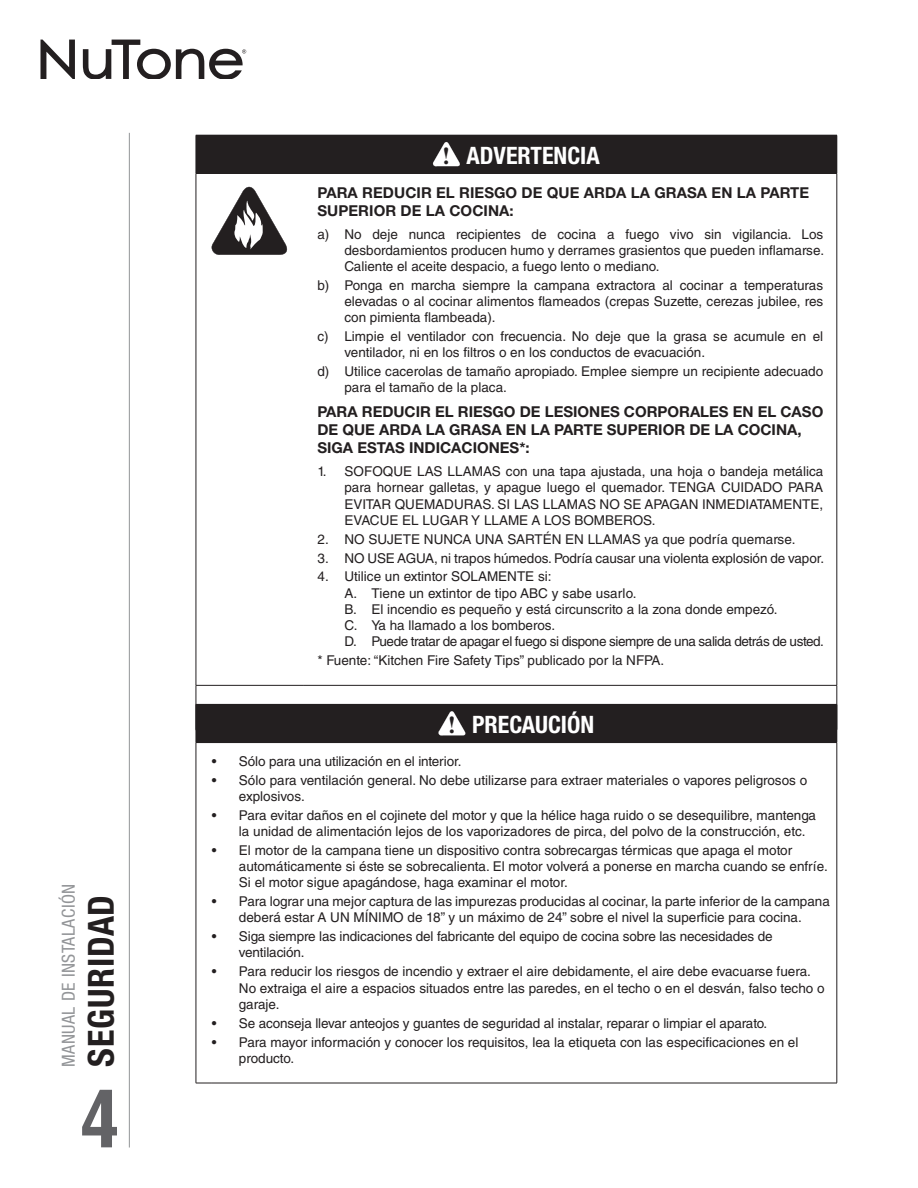
<style>
.page{position:relative;width:918px;height:1188px;background:#fff}
.page>*{position:absolute;margin:0;border:0;box-sizing:border-box;transform-origin:0 0}
.t1{font:700 condensed 78px "Helvetica LT Std";color:#636366}
.t2{font:700 condensed 36px "Helvetica Neue LT Std";letter-spacing:.025em;color:#231f20}
.t3{font:700 24.6px "Times New Roman";color:#231f20}
.Warning_Heading{font:700 condensed 24px "Helvetica Neue LT Std";color:#fff}
.t4{font:condensed 18px "Helvetica Neue LT Std";letter-spacing:.025em;color:#939598}
.Warning_Text{font:700 15px/18px "Helvetica Neue LT Std";color:#231f20}
.Warning_Text-2{font:13.5px/16.2px "Helvetica LT Std";color:#231f20}
.Warning_Text-3{font:13.5px "Helvetica LT Std";letter-spacing:-.03em;color:#231f20}
</style>
<div class="page">
<hr style="left:129px;top:133px;width:1px;height:1015px;background:#939598">
<svg style="left:40px;top:40px;width:206px;height:39px"></svg>
<div style="left:196px;top:135px;width:641px;height:38px;background:#231f20"></div>
<hr style="left:837px;top:135px;width:1px;height:38px;background:#231f20">
<hr style="left:196px;top:174px;width:1px;height:511px;background:#231f20">
<hr style="left:196px;top:685px;width:108px;height:1px;background:#231f20">
<hr style="left:196px;top:686px;width:1px;height:44px;background:#231f20">
<hr style="left:837px;top:174px;width:1px;height:511px;background:#231f20">
<hr style="left:304px;top:685px;width:533px;height:1px;background:#231f20">
<hr style="left:837px;top:686px;width:1px;height:44px;background:#231f20">
<hr style="left:196px;top:173px;width:108px;height:1px;background:#231f20">
<hr style="left:304px;top:173px;width:533px;height:1px;background:#231f20">
<svg style="left:433px;top:142px;width:27px;height:24px"></svg>
<svg style="left:212px;top:187px;width:75px;height:68px"></svg>
<div style="left:196px;top:704px;width:641px;height:39px;background:#231f20"></div>
<hr style="left:837px;top:705px;width:1px;height:37px;background:#231f20">
<hr style="left:196px;top:743px;width:1px;height:340px;background:#231f20">
<svg style="left:196px;top:1083px;width:16px;height:1px"></svg>
<hr style="left:837px;top:743px;width:1px;height:340px;background:#231f20">
<hr style="left:212px;top:1083px;width:625px;height:1px;background:#231f20">
<svg style="left:438px;top:711px;width:27px;height:24px"></svg>
<h3 class="t4" style="left:58px;top:1067px;width:185px;rotate:-90deg">MANUAL DE INSTALACIÓN</h3>
<h2 class="t2" style="left:79px;top:1067px;width:174px;rotate:-90deg">SEGURIDAD</h2>
<h1 class="t1" style="left:80px;top:1070px;width:40px">4</h1>
<p class="t3" style="left:442px;top:139px;width:10px">!</p>
<p class="Warning_Heading" style="left:467px;top:141px;width:135px">ADVERTENCIA</p>
<p class="Warning_Text" style="left:317px;top:183px;width:493px">PARA REDUCIR EL RIESGO DE QUE ARDA LA GRASA EN LA PARTE<br>SUPERIOR DE LA COCINA:</p>
<p class="Warning_Text-2" style="left:344px;top:226px;width:480px;text-align:justify;text-indent:-27px">a) No deje nunca recipientes de cocina a fuego vivo sin vigilancia. Los desbordamientos producen humo y derrames grasientos que pueden inflamarse.<br>Caliente el aceite despacio, a fuego lento o mediano.</p>
<p class="Warning_Text-2" style="left:344px;top:277px;width:480px;text-align:justify;text-indent:-27px">b) Ponga en marcha siempre la campana extractora al cocinar a temperaturas elevadas o al cocinar alimentos flameados (crepas Suzette, cerezas jubilee, res con pimienta flambeada).</p>
<p class="Warning_Text-2" style="left:344px;top:328px;width:480px;text-indent:-27px">c) Limpie el ventilador con frecuencia. No deje que la grasa se acumule en el ventilador, ni en los filtros o en los conductos de evacuación.</p>
<p class="Warning_Text-2" style="left:344px;top:363px;width:480px;text-indent:-27px">d) Utilice cacerolas de tamaño apropiado. Emplee siempre un recipiente adecuado para el tamaño de la placa.</p>
<p class="Warning_Text" style="left:317px;top:402px;width:507px">PARA REDUCIR EL RIESGO DE LESIONES CORPORALES EN EL CASO<br>DE QUE ARDA LA GRASA EN LA PARTE SUPERIOR DE LA COCINA,<br>SIGA ESTAS INDICACIONES*:</p>
<p class="Warning_Text-2" style="left:344px;top:463px;width:480px;text-align:justify;text-indent:-27px">1. SOFOQUE LAS LLAMAS con una tapa ajustada, una hoja o bandeja metálica para hornear galletas, y apague luego el quemador. TENGA CUIDADO PARA EVITAR QUEMADURAS. SI LAS LLAMAS NO SE APAGAN INMEDIATAMENTE, EVACUE EL LUGAR Y LLAME A LOS BOMBEROS.</p>
<p class="Warning_Text-2" style="left:317px;top:531px;width:477px">2. NO SUJETE NUNCA UNA SARTÉN EN LLAMAS ya que podría quemarse.</p>
<p class="Warning_Text-2" style="left:317px;top:550px;width:506px">3. NO USE AGUA, ni trapos húmedos. Podría causar una violenta explosión de vapor.</p>
<p class="Warning_Text-2" style="left:317px;top:569px;width:236px">4. Utilice un extintor SOLAMENTE si:</p>
<p class="Warning_Text-2" style="left:344px;top:585px;width:291px">A. Tiene un extintor de tipo ABC y sabe usarlo.</p>
<p class="Warning_Text-2" style="left:344px;top:601px;width:432px">B. El incendio es pequeño y está circunscrito a la zona donde empezó.</p>
<p class="Warning_Text-2" style="left:344px;top:617px;width:210px">C. Ya ha llamado a los bomberos.</p>
<p class="Warning_Text-3" style="left:344px;top:634px;width:479px">D. Puede tratar de apagar el fuego si dispone siempre de una salida detrás de usted.</p>
<p class="Warning_Text-2" style="left:317px;top:652px;width:346px">* Fuente: “Kitchen Fire Safety Tips” publicado por la NFPA.</p>
<p class="t3" style="left:448px;top:708px;width:10px">!</p>
<p class="Warning_Heading" style="left:472px;top:710px;width:124px">PRECAUCIÓN</p>
<p class="Warning_Text-2" style="left:212px;top:753px;width:249px">• Sólo para una utilización en el interior.</p>
<p class="Warning_Text-2" style="left:239px;top:772px;width:570px;text-indent:-27px">• Sólo para ventilación general. No debe utilizarse para extraer materiales o vapores peligrosos o explosivos.</p>
<p class="Warning_Text-2" style="left:239px;top:807px;width:579px;text-indent:-27px">• Para evitar daños en el cojinete del motor y que la hélice haga ruido o se desequilibre, mantenga la unidad de alimentación lejos de los vaporizadores de pirca, del polvo de la construcción, etc.</p>
<p class="Warning_Text-2" style="left:239px;top:842px;width:588px;text-indent:-27px">• El motor de la campana tiene un dispositivo contra sobrecargas térmicas que apaga el motor automáticamente si éste se sobrecalienta. El motor volverá a ponerse en marcha cuando se enfríe.<br>Si el motor sigue apagándose, haga examinar el motor.</p>
<p class="Warning_Text-2" style="left:212px;top:893px;width:620px;text-align:center">• Para lograr una mejor captura de las impurezas producidas al cocinar, la parte inferior de la campana deberá estar A UN MÍNIMO de 18” y un máximo de 24” sobre el nivel la superficie para cocina.</p>
<p class="Warning_Text-2" style="left:239px;top:928px;width:535px;text-indent:-27px">• Siga siempre las indicaciones del fabricante del equipo de cocina sobre las necesidades de ventilación.</p>
<p class="Warning_Text-2" style="left:239px;top:963px;width:587px;text-indent:-27px">• Para reducir los riesgos de incendio y extraer el aire debidamente, el aire debe evacuarse fuera.<br>No extraiga el aire a espacios situados entre las paredes, en el techo o en el desván, falso techo o garaje.</p>
<p class="Warning_Text-2" style="left:212px;top:1015px;width:554px">• Se aconseja llevar anteojos y guantes de seguridad al instalar, reparar o limpiar el aparato.</p>
<p class="Warning_Text-2" style="left:239px;top:1034px;width:561px;text-indent:-27px">• Para mayor información y conocer los requisitos, lea la etiqueta con las especificaciones en el producto.</p>
</div>
